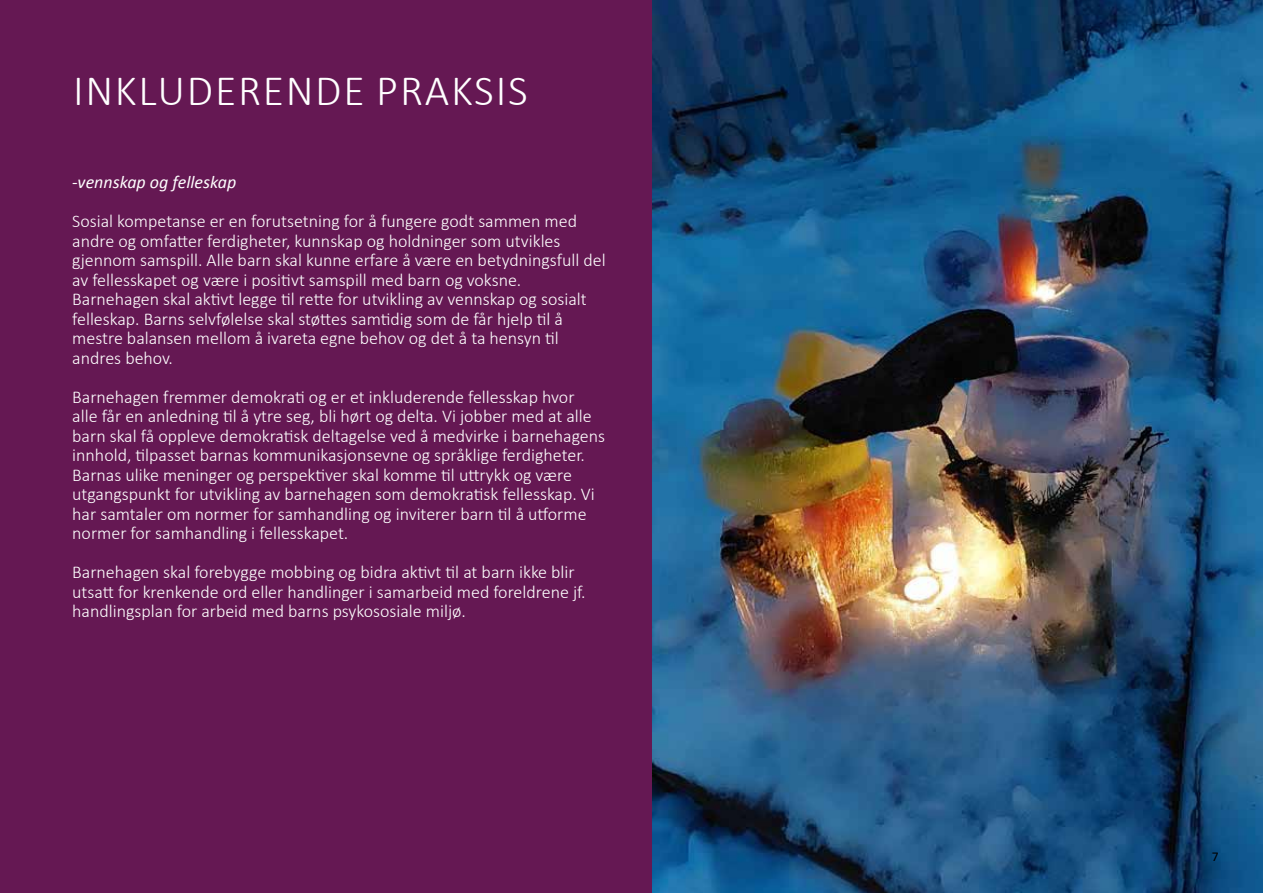
<style>
.page{position:relative;width:1263px;height:893px;background:#fff}
.page>*{position:absolute;margin:0;border:0;box-sizing:border-box;transform-origin:0 0}
.t1{font:300 43.5px "Calibri";letter-spacing:.04em;color:#fff}
.t2{font:300 18px/19.5px "Calibri";color:#fff}
.t3{font:italic 18px "Calibri";color:#fff}
.t4{font:13.5px "Calibri";color:#000}
</style>
<div class="page">
<div style="left:0;top:0;width:653px;height:893px;background:#651853"></div>
<img style="left:653px;top:0;width:610px;height:893px">
<h1 class="t1" style="left:73px;top:63px;width:456px">INKLUDERENDE PRAKSIS</h1>
<p class="t3" style="left:72px;top:171px;width:166px">-vennskap og felleskap</p>
<p class="t2" style="left:72px;top:211px;width:535px">Sosial kompetanse er en forutsetning for å fungere godt sammen med andre og omfatter ferdigheter, kunnskap og holdninger som utvikles gjennom samspill. Alle barn skal kunne erfare å være en betydningsfull del av fellesskapet og være i positivt samspill med barn og voksne.<br>Barnehagen skal aktivt legge til rette for utvikling av vennskap og sosialt felleskap. Barns selvfølelse skal støttes samtidig som de får hjelp til å mestre balansen mellom å ivareta egne behov og det å ta hensyn til andres behov.</p>
<p class="t2" style="left:72px;top:387px;width:534px">Barnehagen fremmer demokrati og er et inkluderende fellesskap hvor<br>alle får en anledning til å ytre seg, bli hørt og delta. Vi jobber med at alle barn skal få oppleve demokratisk deltagelse ved å medvirke i barnehagens innhold, tilpasset barnas kommunikasjonsevne og språklige ferdigheter.<br>Barnas ulike meninger og perspektiver skal komme til uttrykk og være utgangspunkt for utvikling av barnehagen som demokratisk fellesskap. Vi har samtaler om normer for samhandling og inviterer barn til å utforme normer for samhandling i fellesskapet.</p>
<p class="t2" style="left:72px;top:562px;width:515px">Barnehagen skal forebygge mobbing og bidra aktivt til at barn ikke blir utsatt for krenkende ord eller handlinger i samarbeid med foreldrene jf. handlingsplan for arbeid med barns psykososiale miljø.</p>
<p class="t4" style="left:1212px;top:848px;width:8px">7</p>
</div>
